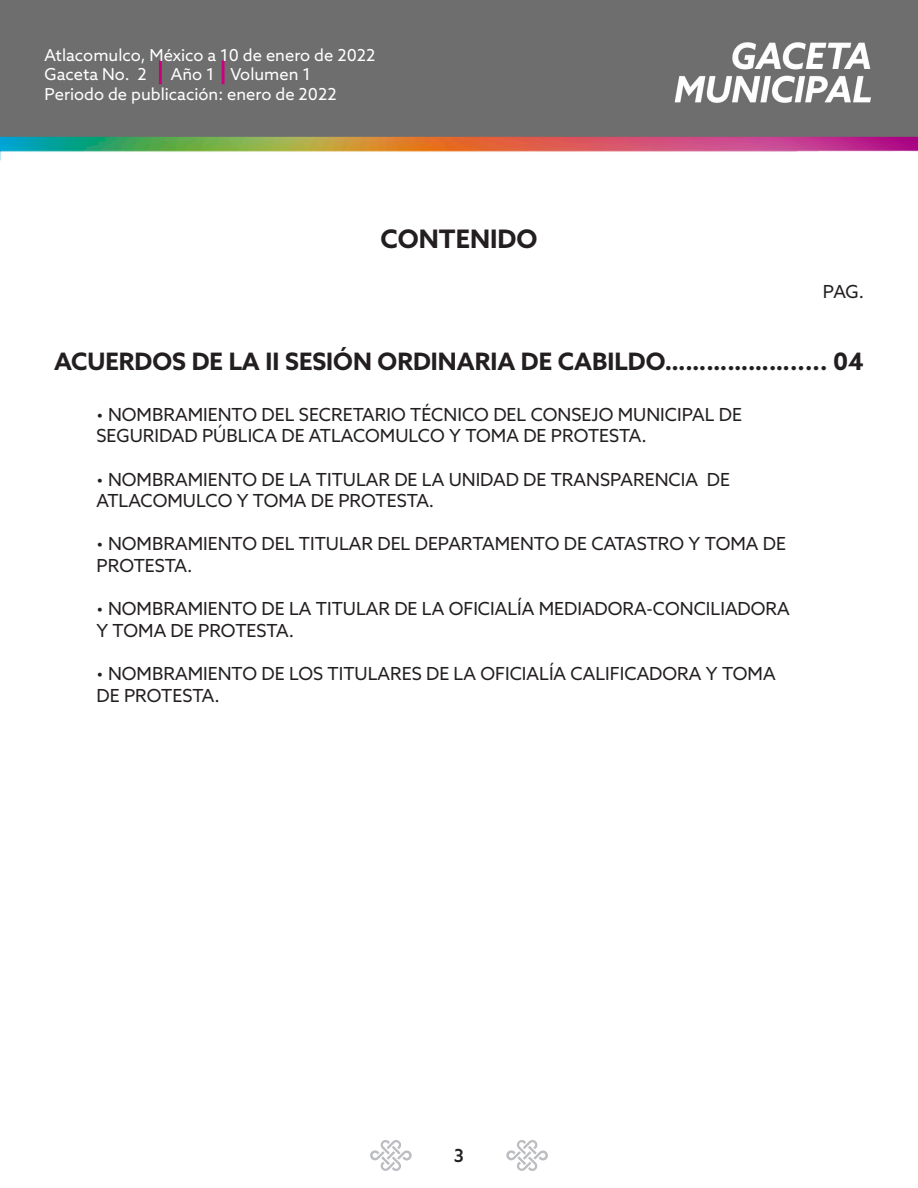
<style>
.page{position:relative;width:918px;height:1188px;background:#fff}
.page>*{position:absolute;margin:0;border:0;box-sizing:border-box;transform-origin:0 0}
.titulo_indice_pagina{font:700 25.5px "Azo Sans";color:#231f20}
.titulo_indice_pagina-2{font:700 24px "Azo Sans";color:#231f20}
.t1{font:18px/21.6px "Azo Sans";color:#231f20}
.t2{font:500 18px "Azo Sans";color:#231f20}
.t3{font:16.5px/19.8px "Azo Sans";color:#fff}
</style>
<div class="page">
<img style="left:0;top:0;width:918px;height:161px">
<svg style="left:506px;top:1140px;width:42px;height:31px"></svg>
<svg style="left:370px;top:1140px;width:42px;height:31px"></svg>
<p class="t3" style="left:45px;top:45px;width:332px">Atlacomulco, México a 10 de enero de 2022<br>Gaceta No. 2</p>
<p class="t3" style="left:45px;top:64px;width:293px;text-indent:126px">Año 1 Volumen 1<br>Periodo de publicación: enero de 2022</p>
<p class="titulo_indice_pagina" style="left:380px;top:222px;width:159px">CONTENIDO</p>
<p class="t1" style="left:823px;top:281px;width:43px">PAG.</p>
<p class="titulo_indice_pagina-2" style="left:54px;top:346px;width:811px">ACUERDOS DE LA II SESIÓN ORDINARIA DE CABILDO………………..... 04</p>
<p class="t1" style="left:97px;top:403px;width:647px">• NOMBRAMIENTO DEL SECRETARIO TÉCNICO DEL CONSEJO MUNICIPAL DE<br>SEGURIDAD PÚBLICA DE ATLACOMULCO Y TOMA DE PROTESTA.</p>
<p class="t1" style="left:97px;top:468px;width:635px">• NOMBRAMIENTO DE LA TITULAR DE LA UNIDAD DE TRANSPARENCIA DE<br>ATLACOMULCO Y TOMA DE PROTESTA.</p>
<p class="t1" style="left:97px;top:533px;width:691px">• NOMBRAMIENTO DEL TITULAR DEL DEPARTAMENTO DE CATASTRO Y TOMA DE<br>PROTESTA.</p>
<p class="t1" style="left:97px;top:598px;width:695px">• NOMBRAMIENTO DE LA TITULAR DE LA OFICIALÍA MEDIADORA-CONCILIADORA<br>Y TOMA DE PROTESTA.</p>
<p class="t1" style="left:97px;top:663px;width:681px">• NOMBRAMIENTO DE LOS TITULARES DE LA OFICIALÍA CALIFICADORA Y TOMA<br>DE PROTESTA.</p>
<p class="t2" style="left:454px;top:1144px;width:12px">3</p>
</div>
